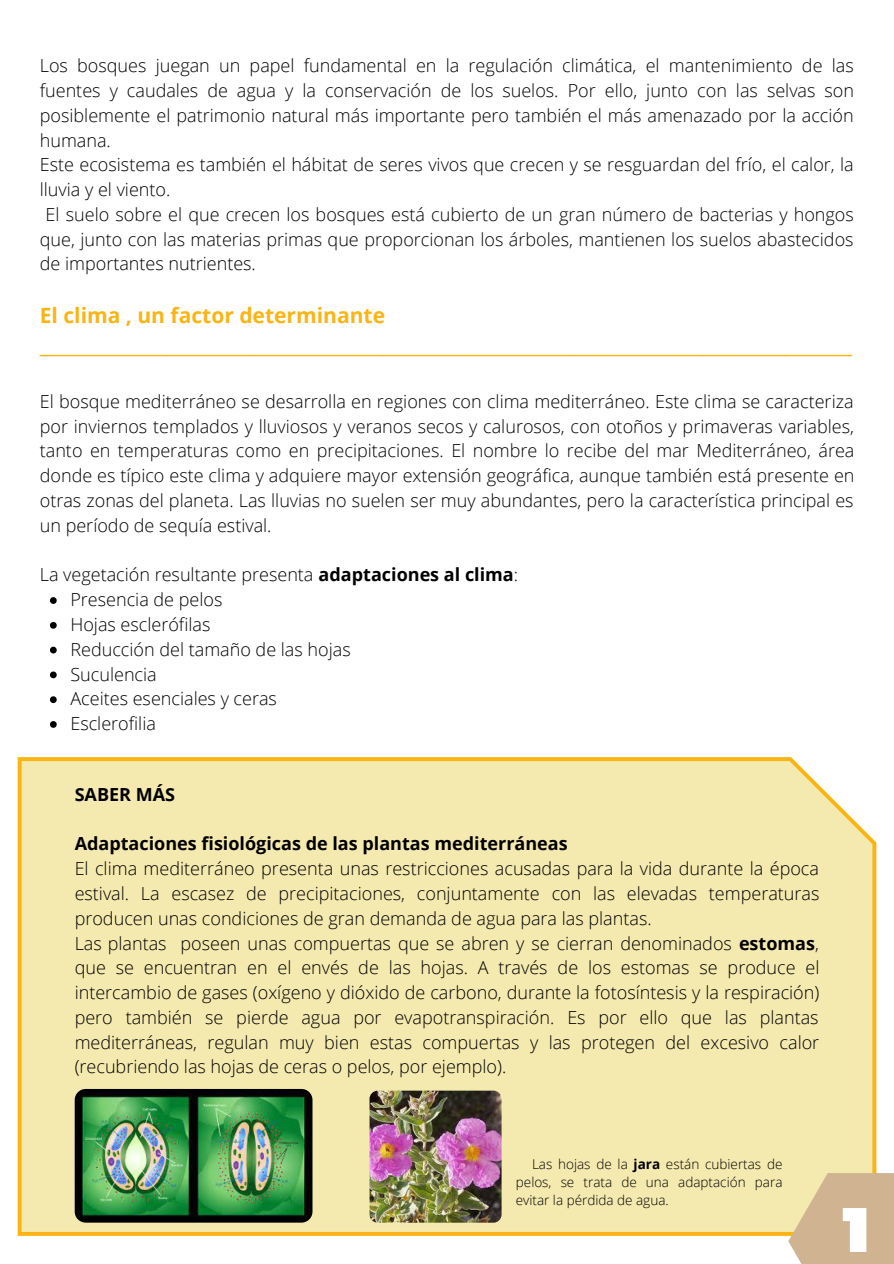
<style>
.page{position:relative;width:894px;height:1264px;background:#fff}
.page>*{position:absolute;margin:0;border:0;box-sizing:border-box;transform-origin:0 0}
.t1{font:700 21px "Open Sans";color:#fab414}
.t2{font:300 18px/24.8px "Open Sans";color:#000;text-align:justify}
.t3{font:700 18px "Open Sans";color:#000}
.t4{font:300 13.5px/18px "Open Sans";color:#000;text-align:justify}
.s1{font-weight:700}
</style>
<div class="page">
<svg style="left:50px;top:597px;width:7px;height:7px"></svg>
<svg style="left:50px;top:622px;width:7px;height:6px"></svg>
<svg style="left:50px;top:646px;width:7px;height:7px"></svg>
<svg style="left:50px;top:671px;width:7px;height:7px"></svg>
<svg style="left:50px;top:696px;width:7px;height:7px"></svg>
<svg style="left:50px;top:721px;width:7px;height:6px"></svg>
<div style="left:18px;top:757px;width:858px;height:478px;background:#f4e9af"></div>
<img style="left:75px;top:1088px;width:237px;height:134px;border-radius:11px">
<img style="left:369px;top:1090px;width:132px;height:132px;border-radius:8px">
<svg style="left:788px;top:1172px;width:105px;height:91px;background:#dac3a1"></svg>
<p class="t2" style="left:40px;top:53px;width:815px">Los bosques juegan un papel fundamental en la regulación climática, el mantenimiento de las fuentes y caudales de agua y la conservación de los suelos. Por ello, junto con las selvas son posiblemente el patrimonio natural más importante pero también el más amenazado por la acción humana.</p>
<p class="t2" style="left:40px;top:152px;width:815px">Este ecosistema es también el hábitat de seres vivos que crecen y se resguardan del frío, el calor, la lluvia y el viento.</p>
<p class="t2" style="left:40px;top:201px;width:815px;text-indent:6px">El suelo sobre el que crecen los bosques está cubierto de un gran número de bacterias y hongos que, junto con las materias primas que proporcionan los árboles, mantienen los suelos abastecidos de importantes nutrientes.</p>
<p class="t1" style="left:40px;top:301px;width:347px">El clima , un factor determinante</p>
<p class="t1" style="left:40px;top:330px;width:813px">______________________________________________________________________________________________</p>
<p class="t2" style="left:40px;top:388px;width:816px">El bosque mediterráneo se desarrolla en regiones con clima mediterráneo. Este clima se caracteriza por inviernos templados y lluviosos y veranos secos y calurosos, con otoños y primaveras variables, tanto en temperaturas como en precipitaciones. El nombre lo recibe del mar Mediterráneo, área donde es típico este clima y adquiere mayor extensión geográfica, aunque también está presente en otras zonas del planeta. Las lluvias no suelen ser muy abundantes, pero la característica principal es un período de sequía estival.</p>
<p class="t2" style="left:40px;top:562px;width:480px">La vegetación resultante presenta <span class="s1">adaptaciones al clima</span>:</p>
<p class="t2" style="left:70px;top:587px;width:153px">Presencia de pelos</p>
<p class="t2" style="left:70px;top:611px;width:141px">Hojas esclerófilas</p>
<p class="t2" style="left:70px;top:636px;width:282px">Reducción del tamaño de las hojas</p>
<p class="t2" style="left:70px;top:661px;width:88px">Suculencia</p>
<p class="t2" style="left:70px;top:686px;width:208px">Aceites esenciales y ceras</p>
<p class="t2" style="left:70px;top:710px;width:87px">Esclerofilia</p>
<p class="t3" style="left:75px;top:781px;width:102px">SABER MÁS</p>
<p class="t3" style="left:75px;top:831px;width:494px">Adaptaciones fisiológicas de las plantas mediterráneas</p>
<p class="t2" style="left:75px;top:855px;width:746px">El clima mediterráneo presenta unas restricciones acusadas para la vida durante la época estival. La escasez de precipitaciones, conjuntamente con las elevadas temperaturas producen unas condiciones de gran demanda de agua para las plantas.</p>
<p class="t2" style="left:75px;top:930px;width:746px">Las plantas poseen unas compuertas que se abren y se cierran denominados <span class="s1">estomas</span>, que se encuentran en el envés de las hojas. A través de los estomas se produce el intercambio de gases (oxígeno y dióxido de carbono, durante la fotosíntesis y la respiración) pero también se pierde agua por evapotranspiración. Es por ello que las plantas mediterráneas, regulan muy bien estas compuertas y las protegen del excesivo calor (recubriendo las hojas de ceras o pelos, por ejemplo).</p>
<p class="t4" style="left:515px;top:1154px;width:268px;text-indent:16px">Las hojas de la <span class="s1">jara</span> están cubiertas de pelos, se trata de una adaptación para evitar la pérdida de agua.</p>
</div>
